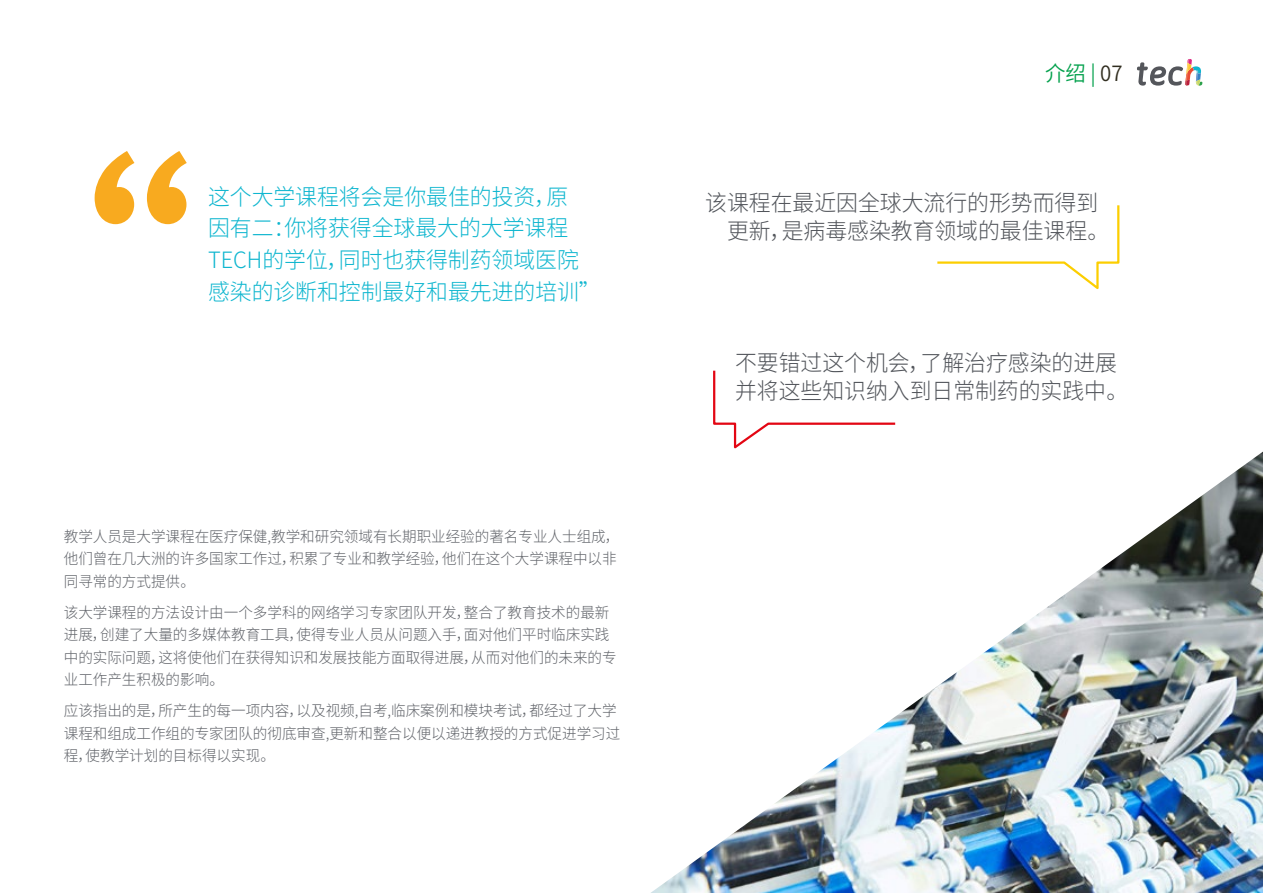
<style>
.page{position:relative;width:1263px;height:893px;background:#fff}
.page>*{position:absolute;margin:0;border:0;box-sizing:border-box;transform-origin:0 0}
.t1{font:300 22.5px/28.5px "Source Han Sans CN";color:#52555b}
.t2{font:300 22.5px/31.5px "Source Han Sans CN";color:#0fb6cf}
.t3{font:21px "Source Han Sans CN";color:#04a14d}
.t4{font:300 15px/22.5px "Source Han Sans CN";color:#61646a}
.s1{color:#312e20}
</style>
<div class="page">
<img style="left:651px;top:452px;width:612px;height:441px">
<svg style="left:95px;top:151px;width:92px;height:73px"></svg>
<svg style="left:1137px;top:59px;width:65px;height:27px"></svg>
<svg style="left:713px;top:370px;width:183px;height:79px"></svg>
<svg style="left:937px;top:205px;width:183px;height:85px"></svg>
<h1 class="t2" style="left:208px;top:181px;width:394px">这个大学课程将会是你最佳的投资，原<br>因有二：你将获得全球最大的大学课程<br>TECH的学位，同时也获得制药领域医院感染的诊断和控制最好和最先进的培训”</h1>
<p class="t4" style="left:64px;top:525px;width:557px">教学人员是大学课程在医疗保健,教学和研究领域有长期职业经验的著名专业人士组成，他们曾在几大洲的许多国家工作过，积累了专业和教学经验，他们在这个大学课程中以非同寻常的方式提供。</p>
<p class="t4" style="left:64px;top:601px;width:554px">该大学课程的方法设计由一个多学科的网络学习专家团队开发，整合了教育技术的最新进展，创建了大量的多媒体教育工具，使得专业人员从问题入手，面对他们平时临床实践中的实际问题，这将使他们在获得知识和发展技能方面取得进展，从而对他们的未来的专业工作产生积极的影响。</p>
<p class="t4" style="left:64px;top:700px;width:558px">应该指出的是，所产生的每一项内容，以及视频,自考,临床案例和模块考试，都经过了大学课程和组成工作组的专家团队的彻底审查,更新和整合以便以递进教授的方式促进学习过程，使教学计划的目标得以实现。</p>
<h2 class="t3" style="left:1045px;top:61px;width:79px">介绍 | <span class="s1">07</span></h2>
<h1 class="t1" style="left:727px;top:189px;width:384px;text-indent:-22px">该课程在最近因全球大流行的形势而得到更新，是病毒感染教育领域的最佳课程。</h1>
<h1 class="t1" style="left:735px;top:349px;width:395px">不要错过这个机会，了解治疗感染的进展并将这些知识纳入到日常制药的实践中。</h1>
</div>
